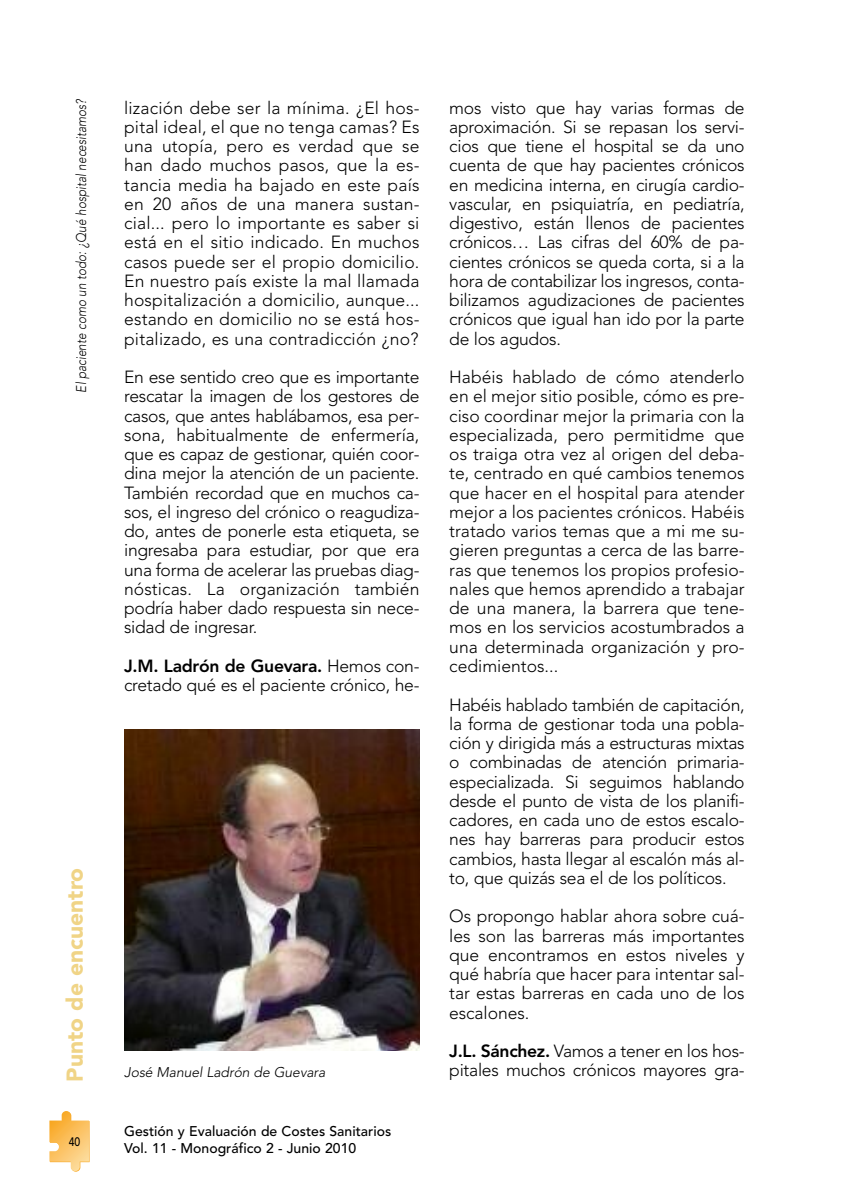
<style>
.page{position:relative;width:844px;height:1191px;background:#fff}
.page>*{position:absolute;margin:0;border:0;box-sizing:border-box;transform-origin:0 0}
.t1{font:900 22.75px "Avenir";color:#f0d486}
.t2{font:300 17.5px/19.2px "Avenir";letter-spacing:-.015em;color:#000;text-align:justify}
.t3{font:500 14px/17.5px "Avenir";color:#000}
.t4{font:italic 300 14px "Avenir";color:#000;scale:.85 1}
.t5{font:italic 300 14px "Avenir";color:#000}
.t6{font:500 12.25px "Avenir";color:#000;scale:.85 1}
.s1{font-weight:800}
</style>
<div class="page">
<svg style="left:50px;top:1111px;width:39px;height:60px"></svg>
<img style="left:124px;top:730px;width:295px;height:321px">
<p class="t4" style="left:76px;top:392px;width:347px;rotate:-90deg">El paciente como un todo: ¿Qué hospital necesitamos?</p>
<h1 class="t1" style="left:66px;top:1081px;width:216px;rotate:-90deg">Punto de encuentro</h1>
<p class="t6" style="left:69px;top:1136px;width:15px">40</p>
<p class="t2" style="left:124px;top:99px;width:297px">lización debe ser la mínima. ¿El hos&shy;pital ideal, el que no tenga camas? Es una utopía, pero es verdad que se han dado muchos pasos, que la es&shy;tancia media ha bajado en este país en 20 años de una manera sustan&shy;cial... pero lo importante es saber si está en el sitio indicado. En muchos casos puede ser el propio domicilio.<br>En nuestro país existe la mal llamada hospitalización a domicilio, aunque... estando en domicilio no se está hos&shy;pitalizado, es una contradicción ¿no?</p>
<p class="t2" style="left:124px;top:369px;width:297px">En ese sentido creo que es importante rescatar la imagen de los gestores de casos, que antes hablábamos, esa per&shy;sona, habitualmente de enfermería, que es capaz de gestionar, quién coor&shy;dina mejor la atención de un paciente.<br>También recordad que en muchos ca&shy;sos, el ingreso del crónico o reagudiza&shy;do, antes de ponerle esta etiqueta, se ingresaba para estudiar, por que era una forma de acelerar las pruebas diag&shy;nósticas. La organización también podría haber dado respuesta sin nece&shy;sidad de ingresar.</p>
<p class="t2" style="left:124px;top:658px;width:297px"><span class="s1">J.M. Ladrón de Guevara.</span> Hemos con&shy;cretado qué es el paciente crónico, he-</p>
<p class="t5" style="left:124px;top:1066px;width:203px">José Manuel Ladrón de Guevara</p>
<p class="t3" style="left:124px;top:1123px;width:268px">Gestión y Evaluación de Costes Sanitarios<br>Vol. 11 - Monográfico 2 - Junio 2010</p>
<p class="t2" style="left:449px;top:99px;width:297px">mos visto que hay varias formas de aproximación. Si se repasan los servi&shy;cios que tiene el hospital se da uno cuenta de que hay pacientes crónicos en medicina interna, en cirugía cardio&shy;vascular, en psiquiatría, en pediatría, digestivo, están llenos de pacientes crónicos… Las cifras del 60% de pa&shy;cientes crónicos se queda corta, si a la hora de contabilizar los ingresos, conta&shy;bilizamos agudizaciones de pacientes crónicos que igual han ido por la parte de los agudos.</p>
<p class="t2" style="left:449px;top:369px;width:297px">Habéis hablado de cómo atenderlo en el mejor sitio posible, cómo es pre&shy;ciso coordinar mejor la primaria con la especializada, pero permitidme que os traiga otra vez al origen del deba&shy;te, centrado en qué cambios tenemos que hacer en el hospital para atender mejor a los pacientes crónicos. Habéis tratado varios temas que a mi me su&shy;gieren preguntas a cerca de las barre&shy;ras que tenemos los propios profesio&shy;nales que hemos aprendido a trabajar de una manera, la barrera que tene&shy;mos en los servicios acostumbrados a una determinada organización y pro&shy;cedimientos...</p>
<p class="t2" style="left:449px;top:696px;width:297px">Habéis hablado también de capitación, la forma de gestionar toda una pobla&shy;ción y dirigida más a estructuras mixtas o combinadas de atención primaria&shy;especializada. Si seguimos hablando desde el punto de vista de los planifi&shy;cadores, en cada uno de estos escalo&shy;nes hay barreras para producir estos cambios, hasta llegar al escalón más al&shy;to, que quizás sea el de los políticos.</p>
<p class="t2" style="left:449px;top:908px;width:297px">Os propongo hablar ahora sobre cuá&shy;les son las barreras más importantes que encontramos en estos niveles y qué habría que hacer para intentar sal&shy;tar estas barreras en cada uno de los escalones.</p>
<p class="t2" style="left:449px;top:1043px;width:297px"><span class="s1">J.L. Sánchez.</span> Vamos a tener en los hos&shy;pitales muchos crónicos mayores gra-</p>
</div>
